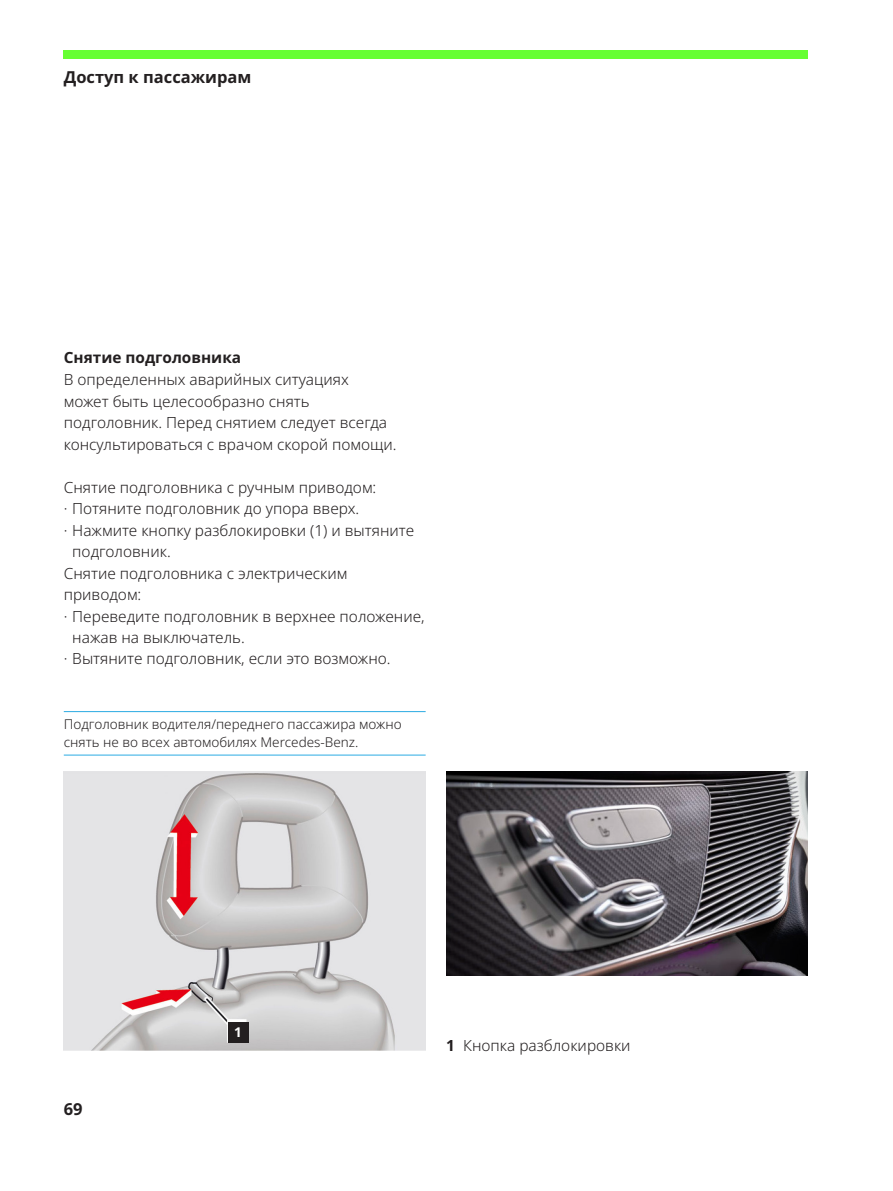
<style>
.page{position:relative;width:893px;height:1191px;background:#fff}
.page>*{position:absolute;margin:0;border:0;box-sizing:border-box;transform-origin:0 0}
.t1{font:700 16.5px "Noto Sans";color:#231f20}
.copyy_10_25_14{font:300 15.3px/21.5px "Noto Sans";color:#231f20}
.list_dots_10_25_14{font:300 15.3px/21.5px "Noto Sans";color:#231f20}
.h3_10_25_12{font:700 15.3px "Noto Sans";color:#231f20}
.note_9_12_cyan{font:300 13.5px/18px "Noto Sans";color:#231f20}
.numbers{font:700 13.5px "Noto Sans";color:#fff}
.s1{font-weight:700}
</style>
<div class="page">
<div style="left:64px;top:50px;width:744px;height:8px;background:#6f3"></div>
<img style="left:446px;top:771px;width:362px;height:204px">
<hr style="left:64px;top:711px;width:362px;height:1px;background:#2babe3">
<hr style="left:64px;top:755px;width:362px;height:1px;background:#2babe3">
<img style="left:64px;top:771px;width:362px;height:279px">
<div style="left:228px;top:1022px;width:21px;height:20px;background:#231f20"></div>
<p class="t1" style="left:64px;top:66px;width:189px">Доступ к пассажирам</p>
<p class="h3_10_25_12" style="left:64px;top:346px;width:179px">Снятие подголовника</p>
<p class="copyy_10_25_14" style="left:64px;top:369px;width:334px">В определенных аварийных ситуациях может быть целесообразно снять подголовник. Перед снятием следует всегда консультироваться с врачом скорой помощи.</p>
<p class="copyy_10_25_14" style="left:64px;top:477px;width:314px">Снятие подголовника с ручным приводом:</p>
<p class="copyy_10_25_14" style="left:64px;top:498px;width:297px">· Потяните подголовник до упора вверх.</p>
<p class="copyy_10_25_14" style="left:72px;top:520px;width:343px;text-indent:-9px">· Нажмите кнопку разблокировки (1) и вытяните подголовник.</p>
<p class="list_dots_10_25_14" style="left:64px;top:562px;width:285px">Снятие подголовника с электрическим приводом:</p>
<p class="copyy_10_25_14" style="left:72px;top:605px;width:354px;text-indent:-9px">· Переведите подголовник в верхнее положение, нажав на выключатель.</p>
<p class="copyy_10_25_14" style="left:64px;top:648px;width:328px">· Вытяните подголовник, если это возможно.</p>
<p class="note_9_12_cyan" style="left:64px;top:715px;width:339px">Подголовник водителя/переднего пассажира можно снять не во всех автомобилях Mercedes-Benz.</p>
<p class="t1" style="left:64px;top:1097px;width:20px">69</p>
<p class="numbers" style="left:234px;top:1022px;width:9px">1</p>
<p class="copyy_10_25_14" style="left:446px;top:1034px;width:186px"><span class="s1">1</span> Кнопка разблокировки</p>
</div>
